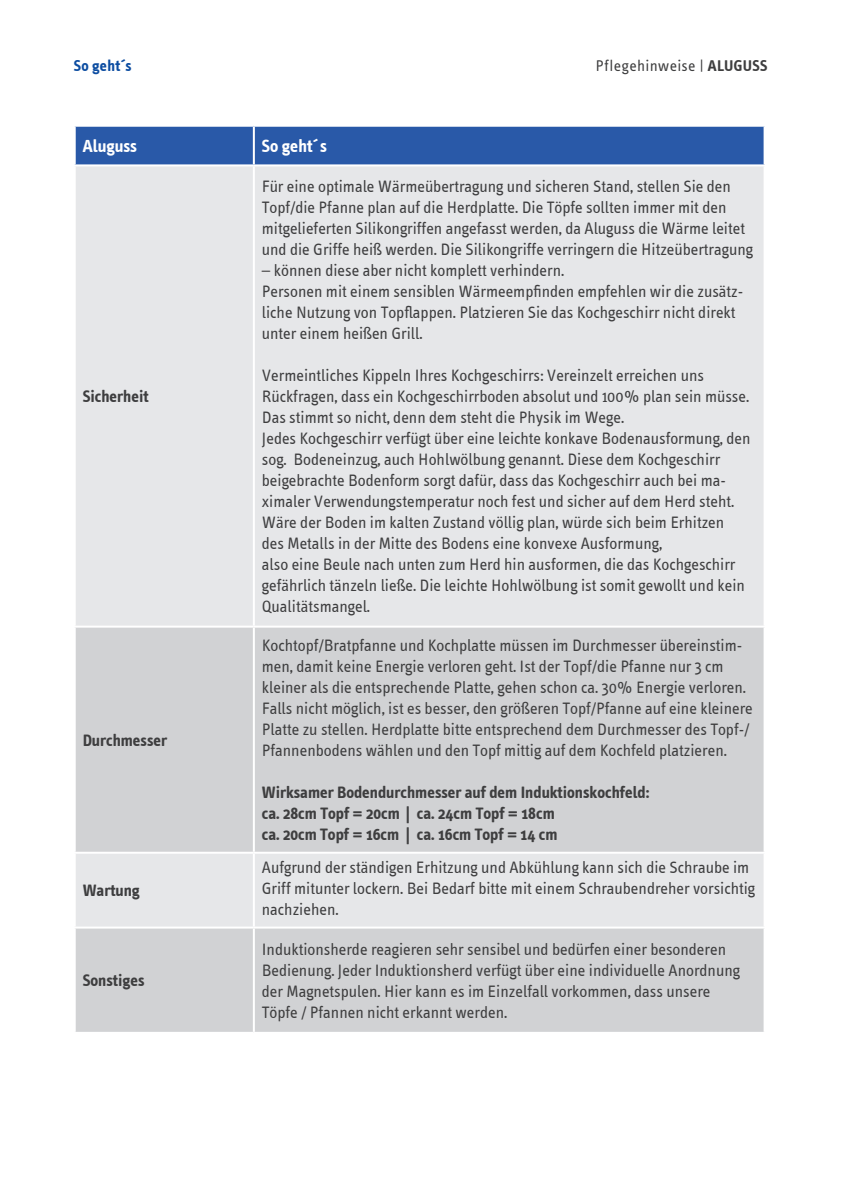
<style>
.page{position:relative;width:845px;height:1202px;background:#fff}
.page>*{position:absolute;margin:0;border:0;box-sizing:border-box;transform-origin:0 0}
.t1{font:700 18px "Info Text";color:#fff}
.t2{font:17px/21px "Info Text";color:#3e3e3f}
.t3{font:700 17px/21px "Info Text";color:#3e3e3f}
.t4{font:16px "Info Text Regular Tf";letter-spacing:.02em;color:#3e3e3f}
.t5{font:700 16px "Info Text";letter-spacing:.02em;color:#0d4da1}
.s1{font-family:"Info Text";font-weight:700}
</style>
<div class="page">
<div style="left:76px;top:127px;width:687px;height:37px;background:#2959a8"></div>
<div style="left:76px;top:166px;width:687px;height:460px;background:#e6e7e9"></div>
<svg style="left:76px;top:628px;width:687px;height:404px;background:#d4d5d7"></svg>
<hr style="left:74px;top:852px;width:180px;height:2px;background:#fff">
<hr style="left:254px;top:852px;width:511px;height:2px;background:#fff">
<hr style="left:74px;top:926px;width:180px;height:2px;background:#fff">
<hr style="left:254px;top:926px;width:511px;height:2px;background:#fff">
<hr style="left:253px;top:127px;width:2px;height:37px;background:#fff">
<hr style="left:253px;top:166px;width:2px;height:460px;background:#fff">
<hr style="left:253px;top:628px;width:2px;height:224px;background:#fff">
<hr style="left:253px;top:854px;width:2px;height:72px;background:#fff">
<hr style="left:253px;top:928px;width:2px;height:104px;background:#fff">
<p class="t5" style="left:74px;top:57px;width:59px">So geht´s</p>
<p class="t4" style="left:595px;top:58px;width:173px">Pflegehinweise | <span class="s1">ALUGUSS</span></p>
<p class="t1" style="left:83px;top:136px;width:56px">Aluguss</p>
<p class="t1" style="left:262px;top:136px;width:67px">So geht´s</p>
<p class="t3" style="left:83px;top:386px;width:67px">Sicherheit</p>
<p class="t3" style="left:83px;top:729px;width:86px">Durchmesser</p>
<p class="t3" style="left:83px;top:880px;width:59px">Wartung</p>
<p class="t3" style="left:83px;top:970px;width:63px">Sonstiges</p>
<p class="t2" style="left:262px;top:176px;width:493px">Für eine optimale Wärmeübertragung und sicheren Stand, stellen Sie den Topf/die Pfanne plan auf die Herdplatte. Die Töpfe sollten immer mit den mitgelieferten Silikongriffen angefasst werden, da Aluguss die Wärme leitet und die Griffe heiß werden. Die Silikongriffe verringern die Hitzeübertragung</p>
<p class="t2" style="left:262px;top:260px;width:483px">– können diese aber nicht komplett verhindern.<br>Personen mit einem sensiblen Wärmeempfinden empfehlen wir die zusätz&shy;liche Nutzung von Topflappen. Platzieren Sie das Kochgeschirr nicht direkt unter einem heißen Grill.</p>
<p class="t2" style="left:262px;top:365px;width:490px">Vermeintliches Kippeln Ihres Kochgeschirrs: Vereinzelt erreichen uns Rückfragen, dass ein Kochgeschirrboden absolut und 100% plan sein müsse.<br>Das stimmt so nicht, denn dem steht die Physik im Wege.<br>Jedes Kochgeschirr verfügt über eine leichte konkave Bodenausformung, den sog. Bodeneinzug, auch Hohlwölbung genannt. Diese dem Kochgeschirr beigebrachte Bodenform sorgt dafür, dass das Kochgeschirr auch bei ma&shy;ximaler Verwendungstemperatur noch fest und sicher auf dem Herd steht.<br>Wäre der Boden im kalten Zustand völlig plan, würde sich beim Erhitzen des Metalls in der Mitte des Bodens eine konvexe Ausformung,<br>also eine Beule nach unten zum Herd hin ausformen, die das Kochgeschirr gefährlich tänzeln ließe. Die leichte Hohlwölbung ist somit gewollt und kein Qualitätsmangel.</p>
<p class="t2" style="left:262px;top:635px;width:492px">Kochtopf/Bratpfanne und Kochplatte müssen im Durchmesser übereinstim&shy;men, damit keine Energie verloren geht. Ist der Topf/die Pfanne nur 3 cm kleiner als die entsprechende Platte, gehen schon ca. 30% Energie verloren.<br>Falls nicht möglich, ist es besser, den größeren Topf/Pfanne auf eine kleinere Platte zu stellen. Herdplatte bitte entsprechend dem Durchmesser des Topf-/ Pfannenbodens wählen und den Topf mittig auf dem Kochfeld platzieren.</p>
<p class="t3" style="left:262px;top:782px;width:389px">Wirksamer Bodendurchmesser auf dem Induktionskochfeld: ca. 28cm Topf = 20cm | ca. 24cm Topf = 18cm<br>ca. 20cm Topf = 16cm | ca. 16cm Topf = 14 cm</p>
<p class="t2" style="left:262px;top:857px;width:495px">Aufgrund der ständigen Erhitzung und Abkühlung kann sich die Schraube im<br>Griff mitunter lockern. Bei Bedarf bitte mit einem Schraubendreher vorsichtig nachziehen.</p>
<p class="t2" style="left:262px;top:939px;width:480px">Induktionsherde reagieren sehr sensibel und bedürfen einer besonderen Bedienung. Jeder Induktionsherd verfügt über eine individuelle Anordnung der Magnetspulen. Hier kann es im Einzelfall vorkommen, dass unsere Töpfe / Pfannen nicht erkannt werden.</p>
</div>
